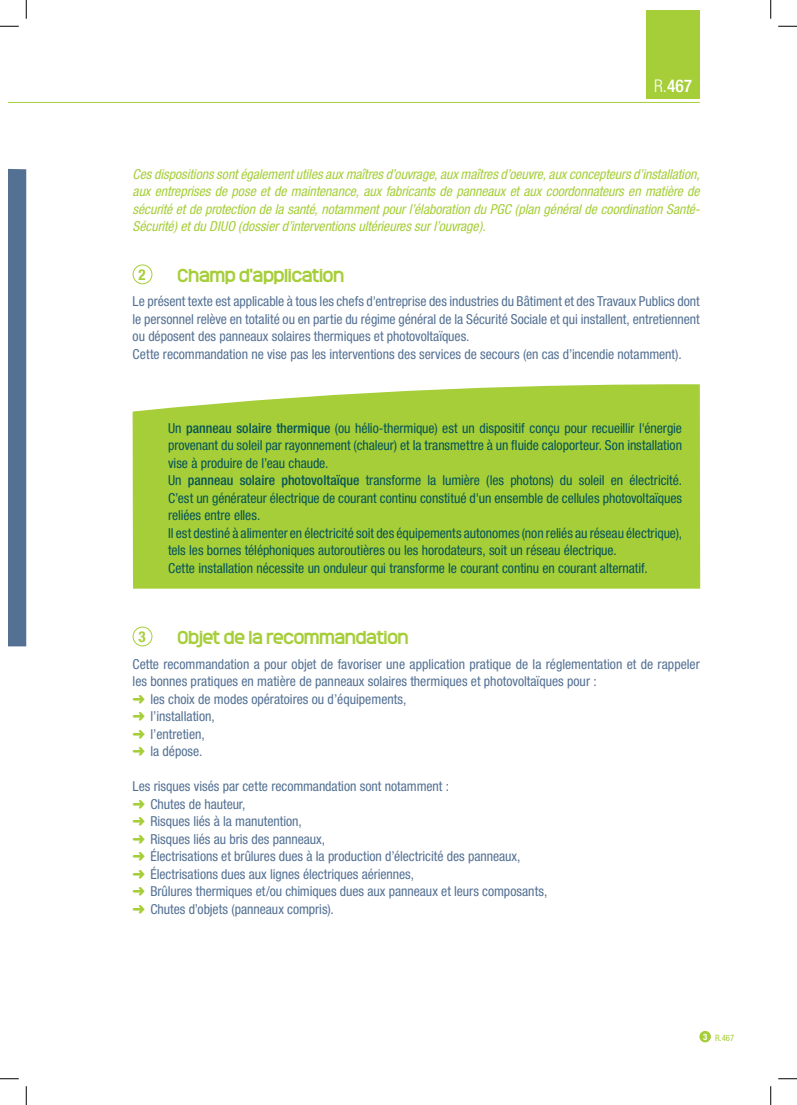
<style>
.page{position:relative;width:797px;height:1105px;background:#fff}
.page>*{position:absolute;margin:0;border:0;box-sizing:border-box;transform-origin:0 0}
.Texte_courant{font:700 17.5px "Monark";letter-spacing:-.02em;color:#a6ce39}
.t1{font:500 condensed 17.5px "Helvetica Neue LT Std";color:#fff}
.t2{font:700 condensed 15px "Helvetica Neue LT Std";color:#a6ce39}
.Texte_courant-2{font:condensed 13.75px/17.5px "Helvetica Neue LT Std";letter-spacing:-.005em;color:#547194;text-align:justify}
.Texte_courant-3{font:condensed 13.75px/17.5px "Helvetica Neue LT Std";letter-spacing:-.005em;color:#045457;text-align:justify}
.Texte_courant-4{font:italic condensed 13.75px/17.5px "Helvetica Neue";letter-spacing:-.005em;color:#a6ce39;text-align:justify}
.Sous_titre_2{font:condensed 13.75px/17.5px "Helvetica Neue LT Std";color:#547194}
.t3{font:condensed 8.75px "Helvetica Neue LT Std";color:#a6ce39}
.t4{font:700 condensed 8.75px "Helvetica Neue LT Std";color:#fff}
.s1{font-weight:300}
.s2{font-weight:500}
.s3{color:#a6ce39}
</style>
<div class="page">
<hr style="left:9px;top:102px;width:690px;height:1px;background:#a6ce39">
<div style="left:699px;top:1031px;width:12px;height:11px;background:#a6ce39;border-radius:50%"></div>
<div style="left:646px;top:10px;width:53px;height:89px;background:#a6ce39"></div>
<div style="left:133px;top:384px;width:567px;height:205px;background:#a6ce39"></div>
<div style="left:9px;top:168px;width:17px;height:478px;background:#547194"></div>
<div style="left:133px;top:264px;width:19px;height:20px;border:1px solid #a6ce39;border-radius:50%"></div>
<div style="left:133px;top:627px;width:19px;height:19px;border:1px solid #a6ce39;border-radius:50%"></div>
<svg style="left:0;top:25px;width:19px;height:2px"></svg>
<svg style="left:778px;top:25px;width:19px;height:2px"></svg>
<svg style="left:0;top:1078px;width:19px;height:1px"></svg>
<svg style="left:778px;top:1078px;width:19px;height:1px"></svg>
<svg style="left:25px;top:0;width:2px;height:19px"></svg>
<svg style="left:25px;top:1086px;width:2px;height:19px"></svg>
<svg style="left:770px;top:0;width:1px;height:19px"></svg>
<svg style="left:770px;top:1086px;width:1px;height:19px"></svg>
<p class="t1" style="left:654px;top:75px;width:40px"><span class="s1">R.</span>467</p>
<p class="Texte_courant-4" style="left:133px;top:165px;width:569px">Ces dispositions sont également utiles aux maîtres d’ouvrage, aux maîtres d’oeuvre, aux concepteurs d’installation, aux entreprises de pose et de maintenance, aux fabricants de panneaux et aux coordonnateurs en matière de sécurité et de protection de la santé, notamment pour l’élaboration du PGC (plan général de coordination Santé-Sécurité) et du DIUO (dossier d’interventions ultérieures sur l’ouvrage).</p>
<p class="t2" style="left:138px;top:265px;width:9px">2</p>
<p class="Texte_courant" style="left:178px;top:262px;width:168px">Champ d'application</p>
<p class="Texte_courant-2" style="left:133px;top:293px;width:568px">Le présent texte est applicable à tous les chefs d'entreprise des industries du Bâtiment et des Travaux Publics dont le personnel relève en totalité ou en partie du régime général de la Sécurité Sociale et qui installent, entretiennent ou déposent des panneaux solaires thermiques et photovoltaïques.</p>
<p class="Texte_courant-2" style="left:133px;top:345px;width:550px">Cette recommandation ne vise pas les interventions des services de secours (en cas d’incendie notamment).</p>
<p class="Texte_courant-3" style="left:168px;top:419px;width:515px">Un <span class="s2">panneau solaire thermique</span> (ou hélio-thermique) est un dispositif conçu pour recueillir l'énergie provenant du soleil par rayonnement (chaleur) et la transmettre à un fluide caloporteur. Son installation vise à produire de l’eau chaude.</p>
<p class="Texte_courant-3" style="left:168px;top:471px;width:515px">Un <span class="s2">panneau solaire photovoltaïque</span> transforme la lumière (les photons) du soleil en électricité.<br>C’est un générateur électrique de courant continu constitué d'un ensemble de cellules photovoltaïques reliées entre elles.</p>
<p class="Texte_courant-3" style="left:168px;top:524px;width:515px">Il est destiné à alimenter en électricité soit des équipements autonomes (non reliés au réseau électrique), tels les bornes téléphoniques autoroutières ou les horodateurs, soit un réseau électrique.</p>
<p class="Texte_courant-3" style="left:168px;top:559px;width:481px">Cette installation nécessite un onduleur qui transforme le courant continu en courant alternatif.</p>
<p class="t2" style="left:138px;top:628px;width:9px">3</p>
<p class="Texte_courant" style="left:178px;top:625px;width:232px">Objet de la recommandation</p>
<p class="Sous_titre_2" style="left:133px;top:655px;width:568px">Cette recommandation a pour objet de favoriser une application pratique de la réglementation et de rappeler les bonnes pratiques en matière de panneaux solaires thermiques et photovoltaïques pour :</p>
<p class="Sous_titre_2" style="left:133px;top:690px;width:275px"><span class="s3">➜</span> les choix de modes opératoires ou d’équipements,</p>
<p class="Sous_titre_2" style="left:133px;top:707px;width:84px"><span class="s3">➜</span> l’installation,</p>
<p class="Sous_titre_2" style="left:133px;top:725px;width:74px"><span class="s3">➜</span> l’entretien,</p>
<p class="Sous_titre_2" style="left:133px;top:742px;width:71px"><span class="s3">➜</span> la dépose.</p>
<p class="Texte_courant-2" style="left:133px;top:777px;width:318px">Les risques visés par cette recommandation sont notamment :</p>
<p class="Texte_courant-2" style="left:133px;top:795px;width:114px"><span class="s3">➜</span> Chutes de hauteur,</p>
<p class="Texte_courant-2" style="left:133px;top:812px;width:171px"><span class="s3">➜</span> Risques liés à la manutention,</p>
<p class="Texte_courant-2" style="left:133px;top:830px;width:194px"><span class="s3">➜</span> Risques liés au bris des panneaux,</p>
<p class="Texte_courant-2" style="left:133px;top:847px;width:389px"><span class="s3">➜</span> Électrisations et brûlures dues à la production d’électricité des panneaux,</p>
<p class="Texte_courant-2" style="left:133px;top:865px;width:283px"><span class="s3">➜</span> Électrisations dues aux lignes électriques aériennes,</p>
<p class="Texte_courant-2" style="left:133px;top:882px;width:416px"><span class="s3">➜</span> Brûlures thermiques et/ou chimiques dues aux panneaux et leurs composants,</p>
<p class="Texte_courant-2" style="left:133px;top:900px;width:203px"><span class="s3">➜</span> Chutes d’objets (panneaux compris).</p>
<p class="t4" style="left:703px;top:1031px;width:6px">3</p>
<p class="t3" style="left:715px;top:1033px;width:21px">R.467</p>
</div>
